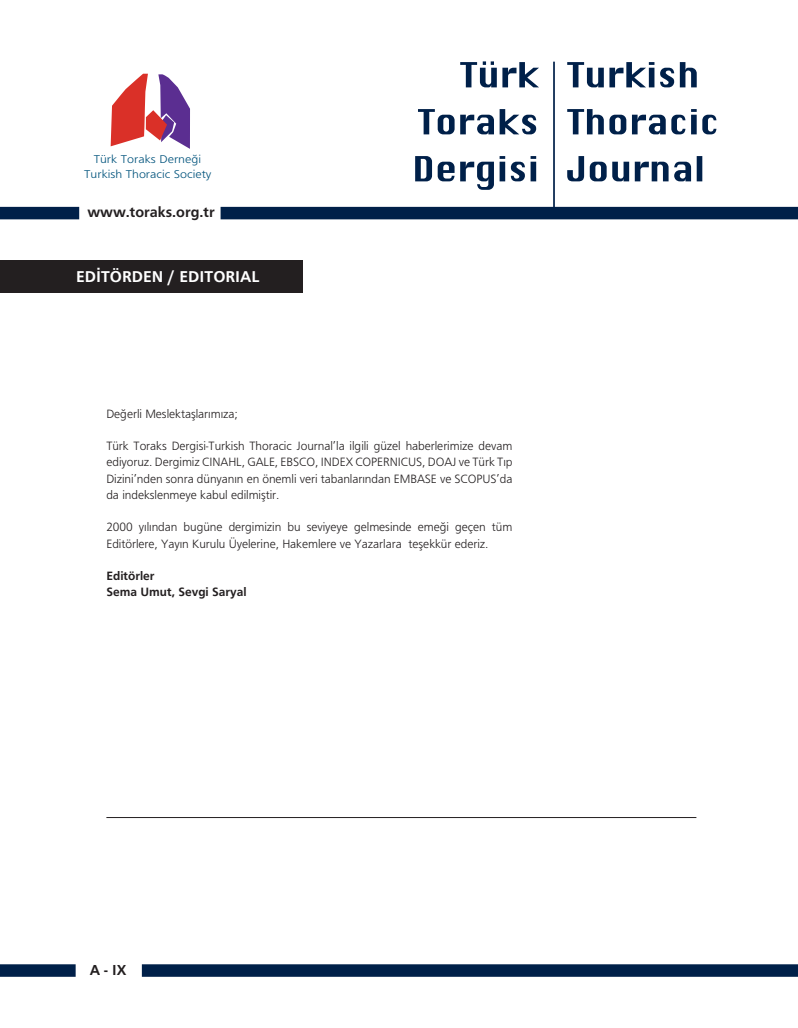
<style>
.page{position:relative;width:798px;height:1028px;background:#fff}
.page>*{position:absolute;margin:0;border:0;box-sizing:border-box;transform-origin:0 0}
.t1{font:16.25px "Gill Sans Boldpcw";color:#fff}
.t2{font:15px "Gill Sans Boldpcw";color:#231f20}
.t3{font:12.5px/16.2px "Gill Sans Lightpcw";letter-spacing:-.005em;color:#231f20;text-align:justify}
.t4{font:12.5px/16.2px "Gill Sans Boldpcw";color:#231f20}
.t5{font:11.75px/14.8px "Gill Sans Lightpcw";color:#00537c;text-align:center;scale:1.1 1}
</style>
<div class="page">
<div style="left:0;top:260px;width:302px;height:33px;background:#231f20"></div>
<div style="left:220px;top:207px;width:577px;height:12px;background:#002049"></div>
<div style="left:0;top:207px;width:79px;height:12px;background:#002049"></div>
<div style="left:0;top:964px;width:76px;height:12px;background:#002049"></div>
<div style="left:142px;top:964px;width:655px;height:12px;background:#002049"></div>
<svg style="left:567px;top:156px;width:135px;height:25px"></svg>
<svg style="left:567px;top:109px;width:149px;height:25px"></svg>
<svg style="left:567px;top:62px;width:129px;height:25px"></svg>
<svg style="left:415px;top:156px;width:121px;height:34px"></svg>
<svg style="left:418px;top:109px;width:118px;height:25px"></svg>
<svg style="left:460px;top:61px;width:79px;height:26px"></svg>
<hr style="left:553px;top:62px;width:1px;height:155px;background:#002049">
<hr style="left:106px;top:817px;width:590px;height:1px;background:#231f20">
<svg style="left:111px;top:74px;width:79px;height:75px"></svg>
<p class="t5" style="left:84px;top:151px;width:117px">Türk Toraks Derneği<br>Turkish Thoracic Society</p>
<p class="t2" style="left:87px;top:204px;width:129px">www.toraks.org.tr</p>
<h1 class="t1" style="left:76px;top:267px;width:185px">EDİTÖRDEN / EDITORIAL</h1>
<p class="t3" style="left:106px;top:405px;width:133px">Değerli Meslektaşlarımıza;</p>
<p class="t3" style="left:106px;top:437px;width:407px">Türk Toraks Dergisi-Turkish Thoracic Journal’la ilgili güzel haberlerimize devam ediyoruz. Dergimiz CINAHL, GALE, EBSCO, INDEX COPERNICUS, DOAJ ve Türk Tıp Dizini’nden sonra dünyanın en önemli veri tabanlarından EMBASE ve SCOPUS’da da indekslenmeye kabul edilmiştir.</p>
<p class="t3" style="left:106px;top:519px;width:407px">2000 yılından bugüne dergimizin bu seviyeye gelmesinde emeği geçen tüm<br>Editörlere, Yayın Kurulu Üyelerine, Hakemlere ve Yazarlara teşekkür ederiz.</p>
<p class="t4" style="left:106px;top:567px;width:142px">Editörler<br>Sema Umut, Sevgi Saryal</p>
<p class="t2" style="left:90px;top:961px;width:38px">A - IX</p>
</div>
